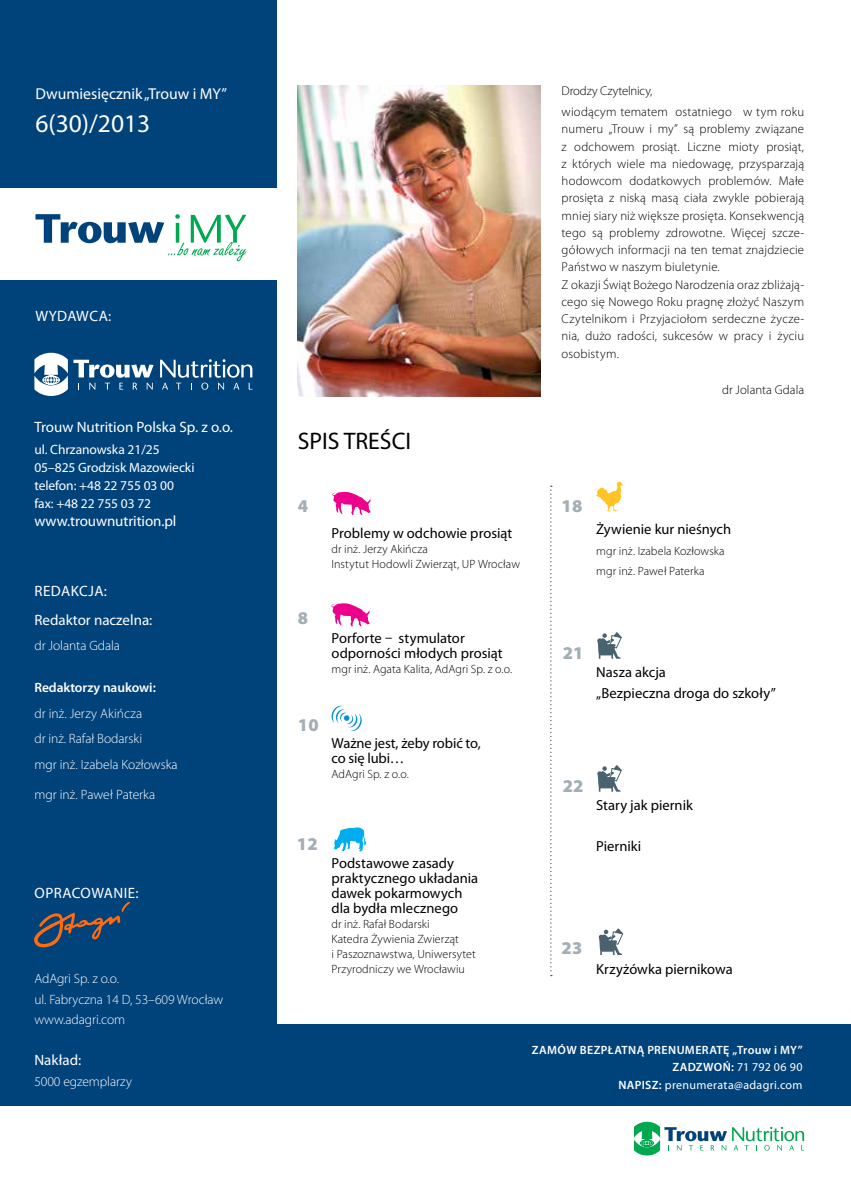
<style>
.page{position:relative;width:851px;height:1191px;background:#fff}
.page>*{position:absolute;margin:0;border:0;box-sizing:border-box;transform-origin:0 0}
.t1{font:25.5px "Myriad Pro";color:#fff}
.t2{font:24px "Myriad Pro";color:#000}
.t3{font:900 18px "Myriad Pro";letter-spacing:.01em;color:#a3aeb5}
.t4{font:15.75px "Myriad Pro";color:#fff}
.t5{font:15px/29.2px "Myriad Pro";color:#fff}
.t6{font:15px "Myriad Pro";letter-spacing:.025em;color:#fff}
.t7{font:14.55px/15px "Myriad Pro";color:#000}
.t8{font:300 13.5px/25.5px "Myriad Pro";letter-spacing:-.005em;color:#fff}
.t9{font:13.5px/18px "Myriad Pro";letter-spacing:-.005em;color:#fff}
.t10{font:600 13.5px "Myriad Pro";letter-spacing:-.005em;color:#fff}
.t11{font:300 12.75px/17.2px "Myriad Pro";letter-spacing:.015em;color:#000}
.t12{font:300 12px/15px "Myriad Pro";letter-spacing:.005em;color:#000}
.t13{font:600 12px/17.7px "Myriad Pro";letter-spacing:.03em;color:#fff;text-align:right}
.s1{font-weight:400}
</style>
<div class="page">
<div style="left:0;top:1024px;width:850px;height:82px;background:#00427a"></div>
<div style="left:0;top:281px;width:276px;height:825px;background:#00427a"></div>
<div style="left:0;top:0;width:276px;height:187px;background:#00427a"></div>
<svg style="left:550px;top:485px;width:2px;height:491px"></svg>
<svg style="left:35px;top:214px;width:211px;height:47px"></svg>
<svg style="left:598px;top:928px;width:25px;height:27px"></svg>
<svg style="left:597px;top:765px;width:25px;height:26px"></svg>
<svg style="left:597px;top:632px;width:25px;height:26px"></svg>
<svg style="left:331px;top:705px;width:31px;height:26px"></svg>
<svg style="left:596px;top:482px;width:27px;height:30px"></svg>
<img style="left:298px;top:85px;width:242px;height:311px">
<svg style="left:332px;top:492px;width:38px;height:23px"></svg>
<svg style="left:331px;top:603px;width:39px;height:23px"></svg>
<svg style="left:334px;top:827px;width:32px;height:24px"></svg>
<svg style="left:34px;top:901px;width:96px;height:47px"></svg>
<svg style="left:634px;top:1121px;width:170px;height:34px"></svg>
<svg style="left:34px;top:353px;width:120px;height:43px"></svg>
<svg style="left:160px;top:359px;width:92px;height:31px"></svg>
<p class="t4" style="left:35px;top:84px;width:193px">Dwumiesięcznik „Trouw i MY”</p>
<h1 class="t1" style="left:35px;top:108px;width:116px">6(30)/2013</h1>
<p class="t6" style="left:36px;top:307px;width:77px">Wydawca:</p>
<p class="t5" style="left:34px;top:412px;width:200px">Trouw Nutrition Polska Sp. z o.o.</p>
<p class="t9" style="left:34px;top:441px;width:162px">ul. Chrzanowska 21/25<br>05–825 Grodzisk Mazowiecki telefon: +48 22 755 03 00 fax: +48 22 755 03 72</p>
<p class="t5" style="left:34px;top:506px;width:144px">www.trouwnutrition.pl</p>
<p class="t5" style="left:34px;top:575px;width:119px">Redakcja:<br>Redaktor naczelna:</p>
<p class="t8" style="left:34px;top:633px;width:87px">dr Jolanta Gdala</p>
<p class="t10" style="left:34px;top:679px;width:123px">Redaktorzy naukowi:</p>
<p class="t8" style="left:34px;top:700px;width:145px">dr inż. Jerzy Akińcza<br>dr inż. Rafał Bodarski<br>mgr inż. Izabela Kozłowska</p>
<p class="t8" style="left:34px;top:781px;width:122px">mgr inż. Paweł Paterka</p>
<p class="t5" style="left:35px;top:878px;width:105px">Opracowanie:</p>
<p class="t8" style="left:34px;top:968px;width:190px;line-height:20.4px">AdAgri Sp. z o.o.<br>ul. Fabryczna 14 D, 53–609 Wrocław www.adagri.com</p>
<p class="t5" style="left:34px;top:1045px;width:48px">Nakład:</p>
<p class="t8" style="left:34px;top:1068px;width:99px">5000 egzemplarzy</p>
<h2 class="t2" style="left:298px;top:426px;width:104px">SPIS TREŚCI</h2>
<h3 class="t3" style="left:298px;top:494px;width:12px">4</h3>
<h3 class="t3" style="left:298px;top:606px;width:12px">8</h3>
<p class="t7" style="left:331px;top:525px;width:182px">Problemy w odchowie prosiąt</p>
<p class="t12" style="left:331px;top:541px;width:190px">dr inż. Jerzy Akińcza<br>Instytut Hodowli Zwierząt, UP Wrocław</p>
<p class="t7" style="left:331px;top:630px;width:173px">Porforte – stymulator odporności młodych prosiąt</p>
<p class="t12" style="left:331px;top:661px;width:182px">mgr inż. Agata Kalita, AdAgri Sp. z o.o.</p>
<h3 class="t3" style="left:298px;top:713px;width:22px">10</h3>
<p class="t7" style="left:331px;top:735px;width:151px">Ważne jest, żeby robić to, co się lubi…</p>
<p class="t12" style="left:331px;top:766px;width:79px">AdAgri Sp. z o.o.</p>
<h3 class="t3" style="left:297px;top:831px;width:22px">12</h3>
<p class="t7" style="left:331px;top:855px;width:148px">Podstawowe zasady praktycznego układania dawek pokarmowych dla bydła mlecznego</p>
<p class="t12" style="left:331px;top:916px;width:146px">dr inż. Rafał Bodarski<br>Katedra Żywienia Zwierząt<br>i Paszoznawstwa, Uniwersytet<br>Przyrodniczy we Wrocławiu</p>
<p class="t11" style="left:561px;top:80px;width:244px;line-height:21.5px">Drodzy Czytelnicy,<br>wiodącym tematem ostatniego w tym roku</p>
<p class="t11" style="left:561px;top:120px;width:244px">numeru „Trouw i my” są problemy związane z odchowem prosiąt. Liczne mioty prosiąt, z których wiele ma niedowagę, przysparzają hodowcom dodatkowych problemów. Małe prosięta z niską masą ciała zwykle pobierają mniej siary niż większe prosięta. Konsekwencją tego są problemy zdrowotne. Więcej szcze&shy;gółowych informacji na ten temat znajdziecie Państwo w naszym biuletynie.<br>Z okazji Świąt Bożego Narodzenia oraz zbliżają&shy;cego się Nowego Roku pragnę złożyć Naszym Czytelnikom i Przyjaciołom serdeczne życze&shy;nia, dużo radości, sukcesów w pracy i życiu osobistym.</p>
<p class="t11" style="left:722px;top:380px;width:84px">dr Jolanta Gdala</p>
<h3 class="t3" style="left:561px;top:494px;width:22px">18</h3>
<p class="t7" style="left:596px;top:521px;width:136px">Żywienie kur nieśnych</p>
<p class="t12" style="left:596px;top:540px;width:130px;line-height:20.4px">mgr inż. Izabela Kozłowska mgr inż. Paweł Paterka</p>
<h3 class="t3" style="left:562px;top:640px;width:22px">21</h3>
<p class="t7" style="left:596px;top:662px;width:181px;line-height:20.4px">Nasza akcja<br>„Bezpieczna droga do szkoły”</p>
<h3 class="t3" style="left:562px;top:773px;width:22px">22</h3>
<p class="t7" style="left:596px;top:797px;width:98px">Stary jak piernik</p>
<p class="t7" style="left:596px;top:838px;width:47px">Pierniki</p>
<h3 class="t3" style="left:561px;top:936px;width:22px">23</h3>
<p class="t7" style="left:596px;top:961px;width:138px">Krzyżówka piernikowa</p>
<p class="t13" style="left:532px;top:1040px;width:272px">ZAMÓW BEZPŁATNĄ PRENUMERATĘ „Trouw i MY”<br>ZADZWOŃ: <span class="s1">71 792 06 90<br></span>NAPISZ: <span class="s1">prenumerata@adagri.com</span></p>
</div>
